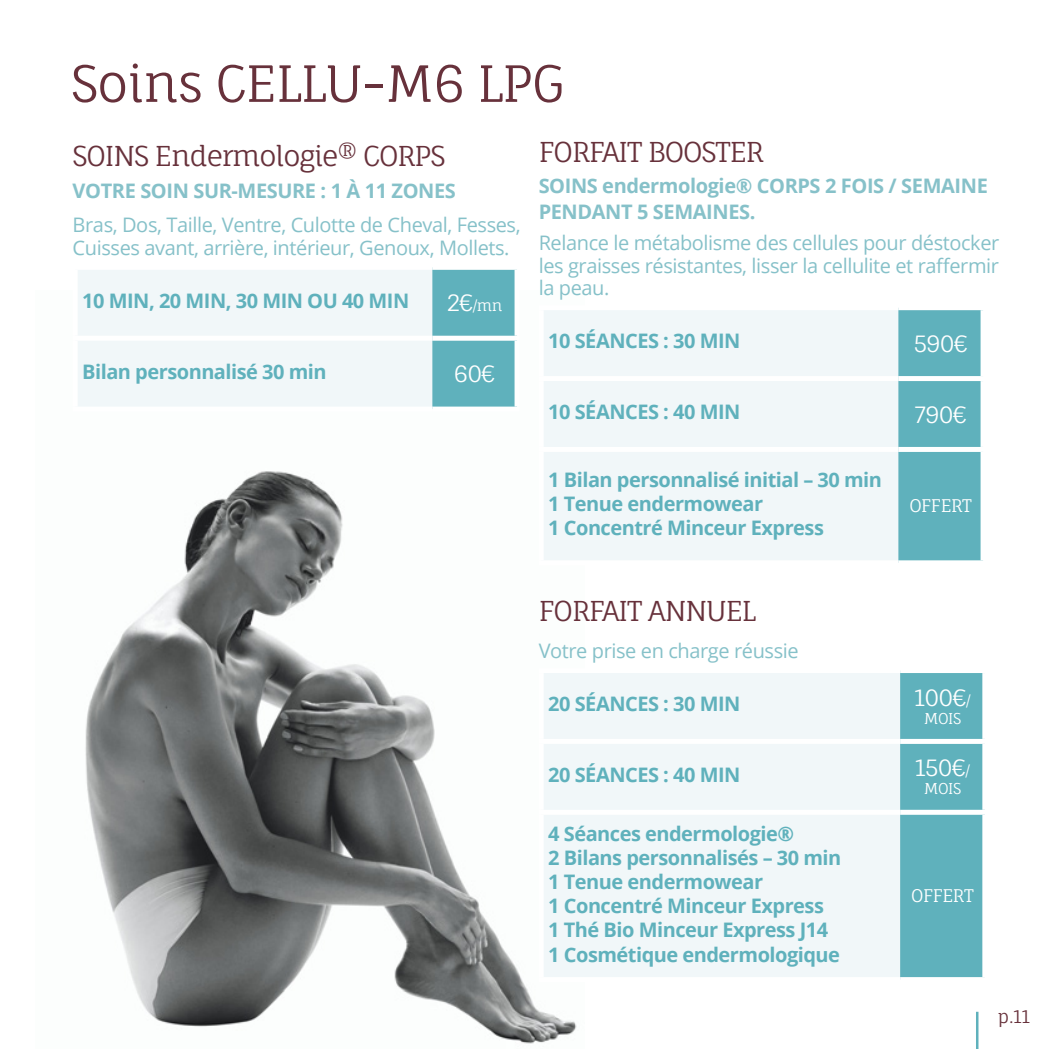
<style>
.page{position:relative;width:1049px;height:1049px;background:#fff}
.page>*{position:absolute;margin:0;border:0;box-sizing:border-box;transform-origin:0 0}
.t1{font:50px "Fauna One";letter-spacing:-.02em;color:#67313b}
.t2{font:27.5px "Fauna One";letter-spacing:-.04em;color:#67313b}
.t3{font:22.5px "Fauna One";letter-spacing:-.03em;color:#fff}
.t4{font:700 20px/24.2px "Open Sans";letter-spacing:-.025em;color:#5fb1bc}
.t5{font:20px/22.5px "Open Sans";letter-spacing:-.02em;color:#86c1c9}
.t6{font:700 20px/25px "Open Sans";letter-spacing:-.02em;color:#86c1c9}
.t7{font:17.5px "Fauna One";letter-spacing:-.03em;color:#fff}
.t8{font:17.5px "Fauna One";color:#67313b}
.t9{font:15px "Fauna One";letter-spacing:-.03em;color:#fff}
.s1{font-size:22.5px}
.s2{font-size:15px}
</style>
<div class="page">
<img style="left:85px;top:471px;width:492px;height:573px">
<div style="left:78px;top:270px;width:354px;height:136px;background:#f1f7f9"></div>
<div style="left:432px;top:270px;width:82px;height:137px;background:#5fb1bc"></div>
<div style="left:73px;top:336px;width:359px;height:5px;background:#fff"></div>
<div style="left:432px;top:336px;width:87px;height:5px;background:#fff"></div>
<div style="left:544px;top:310px;width:354px;height:250px;background:#f1f7f9"></div>
<div style="left:898px;top:310px;width:82px;height:250px;background:#5fb1bc"></div>
<div style="left:539px;top:376px;width:359px;height:5px;background:#fff"></div>
<div style="left:898px;top:376px;width:87px;height:5px;background:#fff"></div>
<div style="left:539px;top:447px;width:359px;height:5px;background:#fff"></div>
<div style="left:539px;top:452px;width:5px;height:108px;background:#fff"></div>
<div style="left:898px;top:447px;width:87px;height:5px;background:#fff"></div>
<div style="left:539px;top:560px;width:359px;height:5px;background:#fff"></div>
<div style="left:544px;top:673px;width:356px;height:304px;background:#f1f7f9"></div>
<div style="left:900px;top:673px;width:82px;height:304px;background:#5fb1bc"></div>
<div style="left:539px;top:668px;width:361px;height:5px;background:#fff"></div>
<div style="left:539px;top:673px;width:5px;height:66px;background:#fff"></div>
<div style="left:539px;top:739px;width:361px;height:5px;background:#fff"></div>
<div style="left:539px;top:744px;width:5px;height:66px;background:#fff"></div>
<div style="left:900px;top:739px;width:87px;height:5px;background:#fff"></div>
<div style="left:539px;top:810px;width:361px;height:5px;background:#fff"></div>
<div style="left:539px;top:815px;width:5px;height:162px;background:#fff"></div>
<div style="left:900px;top:810px;width:87px;height:5px;background:#fff"></div>
<div style="left:539px;top:977px;width:361px;height:5px;background:#fff"></div>
<hr style="left:976px;top:1012px;width:2px;height:37px;background:#5fb1bc">
<h1 class="t1" style="left:71px;top:52px;width:494px">Soins CELLU-M6 LPG</h1>
<h2 class="t2" style="left:73px;top:139px;width:374px">SOINS Endermologie® CORPS</h2>
<p class="t6" style="left:73px;top:178px;width:385px">VOTRE SOIN SUR-MESURE : 1 À 11 ZONES</p>
<p class="t5" style="left:73px;top:213px;width:449px">Bras, Dos, Taille, Ventre, Culotte de Cheval, Fesses,<br>Cuisses avant, arrière, intérieur, Genoux, Mollets.</p>
<p class="t4" style="left:82px;top:288px;width:329px">10 MIN, 20 MIN, 30 MIN OU 40 MIN</p>
<p class="t9" style="left:447px;top:296px;width:57px"><span class="s1">2€</span>/mn</p>
<p class="t4" style="left:82px;top:359px;width:246px">Bilan personnalisé 30 min</p>
<p class="t3" style="left:454px;top:360px;width:43px">60€</p>
<h2 class="t2" style="left:539px;top:135px;width:227px">FORFAIT BOOSTER</h2>
<p class="t6" style="left:539px;top:173px;width:451px">SOINS endermologie® CORPS 2 FOIS / SEMAINE<br>PENDANT 5 SEMAINES.</p>
<p class="t5" style="left:539px;top:231px;width:462px;text-align:justify">Relance le métabolisme des cellules pour déstocker les graisses résistantes, lisser la cellulite et raffermir la peau.</p>
<p class="t4" style="left:548px;top:328px;width:194px">10 SÉANCES : 30 MIN</p>
<p class="t3" style="left:913px;top:329px;width:56px">590€</p>
<p class="t4" style="left:548px;top:399px;width:194px">10 SÉANCES : 40 MIN</p>
<p class="t3" style="left:914px;top:400px;width:54px">790€</p>
<p class="t4" style="left:548px;top:467px;width:335px">1 Bilan personnalisé initial – 30 min<br>1 Tenue endermowear<br>1 Concentré Minceur Express</p>
<p class="t7" style="left:909px;top:495px;width:64px">OFFERT</p>
<h2 class="t2" style="left:539px;top:594px;width:219px">FORFAIT ANNUEL</h2>
<p class="t5" style="left:539px;top:639px;width:262px">Votre prise en charge réussie</p>
<p class="t4" style="left:548px;top:691px;width:194px">20 SÉANCES : 30 MIN</p>
<p class="t3" style="left:914px;top:683px;width:58px">100€<span class="s2">/</span></p>
<p class="t9" style="left:924px;top:709px;width:39px">MOIS</p>
<p class="t4" style="left:548px;top:762px;width:194px">20 SÉANCES : 40 MIN</p>
<p class="t3" style="left:915px;top:754px;width:56px">150€<span class="s2">/</span></p>
<p class="t9" style="left:924px;top:779px;width:39px">MOIS</p>
<p class="t4" style="left:548px;top:821px;width:295px">4 Séances endermologie®<br>2 Bilans personnalisés – 30 min<br>1 Tenue endermowear<br>1 Concentré Minceur Express<br>1 Thé Bio Minceur Express J14<br>1 Cosmétique endermologique</p>
<p class="t7" style="left:911px;top:885px;width:64px">OFFERT</p>
<p class="t8" style="left:998px;top:1006px;width:34px">p.11</p>
</div>
